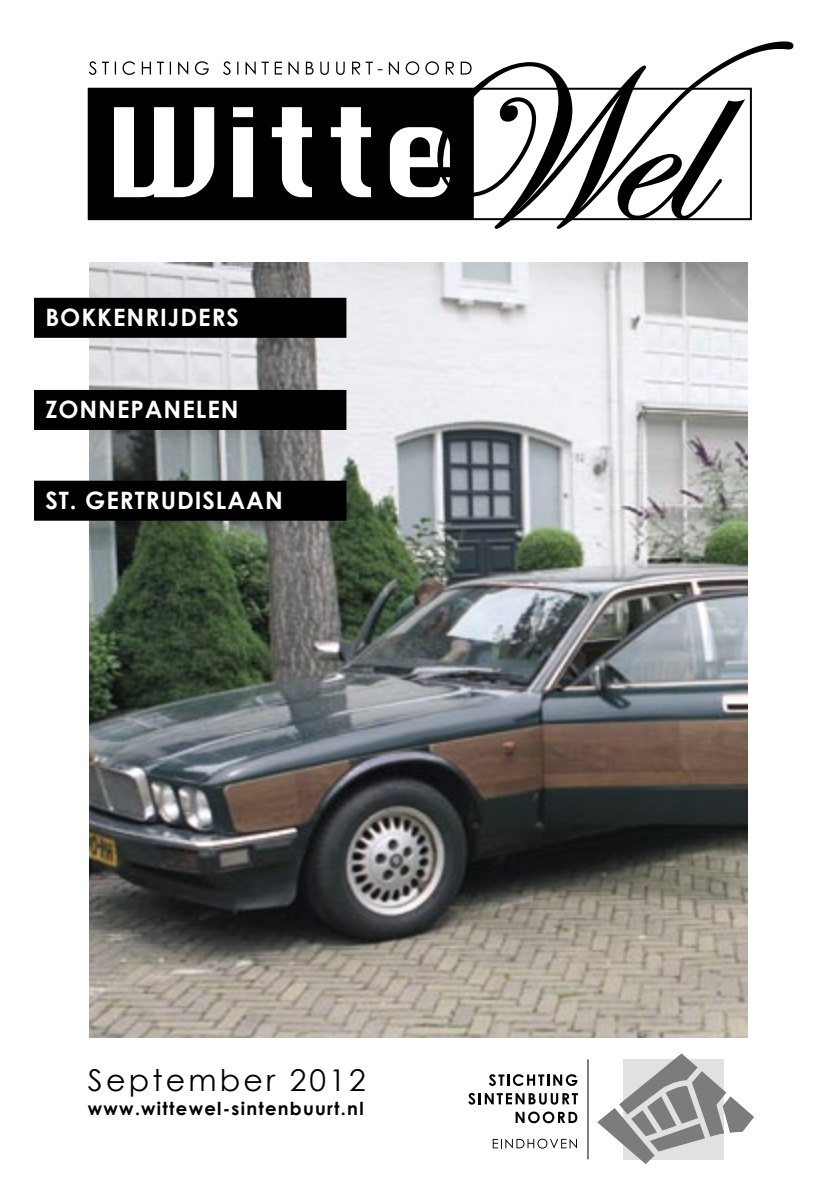
<style>
.page{position:relative;width:840px;height:1191px;background:#fff}
.page>*{position:absolute;margin:0;border:0;box-sizing:border-box;transform-origin:0 0}
.t1{font:230px "Edwardian Script ITC";color:#000}
.t2{font:30px "Century Gothic";letter-spacing:.105em;color:#000}
.Telstbalk_voorpag{font:700 24px "Century Gothic";letter-spacing:.04em;color:#fff}
.t3{font:700 18px "Century Gothic";letter-spacing:.07em;color:#000}
</style>
<div class="page">
<div style="left:88px;top:89px;width:385px;height:130px;background:#000"></div>
<svg style="left:435px;top:41px;width:359px;height:188px"></svg>
<svg style="left:616px;top:97px;width:131px;height:123px"></svg>
<svg style="left:114px;top:107px;width:100px;height:90px"></svg>
<svg style="left:233px;top:107px;width:20px;height:90px"></svg>
<svg style="left:272px;top:107px;width:40px;height:90px"></svg>
<svg style="left:330px;top:107px;width:41px;height:90px"></svg>
<svg style="left:389px;top:127px;width:60px;height:70px"></svg>
<svg style="left:89px;top:61px;width:7px;height:14px"></svg>
<svg style="left:102px;top:62px;width:7px;height:13px"></svg>
<svg style="left:115px;top:62px;width:1px;height:13px"></svg>
<svg style="left:122px;top:61px;width:13px;height:14px"></svg>
<svg style="left:142px;top:62px;width:9px;height:13px"></svg>
<svg style="left:157px;top:62px;width:7px;height:13px"></svg>
<svg style="left:170px;top:62px;width:1px;height:13px"></svg>
<svg style="left:178px;top:62px;width:10px;height:13px"></svg>
<svg style="left:195px;top:61px;width:14px;height:14px"></svg>
<svg style="left:223px;top:61px;width:7px;height:14px"></svg>
<svg style="left:237px;top:62px;width:1px;height:13px"></svg>
<svg style="left:245px;top:62px;width:10px;height:13px"></svg>
<svg style="left:261px;top:62px;width:7px;height:13px"></svg>
<svg style="left:274px;top:62px;width:8px;height:13px"></svg>
<svg style="left:288px;top:62px;width:10px;height:13px"></svg>
<svg style="left:306px;top:62px;width:7px;height:13px"></svg>
<svg style="left:320px;top:62px;width:8px;height:13px"></svg>
<svg style="left:336px;top:62px;width:8px;height:13px"></svg>
<svg style="left:352px;top:62px;width:30px;height:13px"></svg>
<svg style="left:388px;top:62px;width:11px;height:13px"></svg>
<svg style="left:405px;top:61px;width:14px;height:14px"></svg>
<svg style="left:425px;top:61px;width:14px;height:14px"></svg>
<svg style="left:445px;top:62px;width:9px;height:13px"></svg>
<svg style="left:460px;top:62px;width:11px;height:13px"></svg>
<svg style="left:488px;top:1074px;width:89px;height:12px"></svg>
<svg style="left:468px;top:1092px;width:109px;height:12px"></svg>
<svg style="left:515px;top:1111px;width:62px;height:12px"></svg>
<svg style="left:492px;top:1138px;width:84px;height:10px"></svg>
<hr style="left:587px;top:1059px;width:1px;height:100px;background:#000">
<svg style="left:597px;top:1053px;width:156px;height:111px"></svg>
<img style="left:90px;top:262px;width:656px;height:775px">
<div style="left:34px;top:298px;width:312px;height:40px;background:#000"></div>
<div style="left:34px;top:390px;width:312px;height:40px;background:#000"></div>
<div style="left:34px;top:481px;width:312px;height:40px;background:#000"></div>
<p class="Telstbalk_voorpag" style="left:45px;top:302px;width:195px">BOKKENRIJDERS</p>
<p class="Telstbalk_voorpag" style="left:45px;top:394px;width:194px">ZONNEPANELEN</p>
<p class="Telstbalk_voorpag" style="left:45px;top:485px;width:239px">ST. GERTRUDISLAAN</p>
<p class="t1" style="left:402px;top:20px;width:391px">We l</p>
<p class="t2" style="left:88px;top:1061px;width:279px">September 2012</p>
<p class="t3" style="left:88px;top:1097px;width:277px">www.wittewel-sintenbuurt.nl</p>
<p class="t2" style="left:105px;top:1061px;width:254px">EPTEMBER 2010</p>
<p class="t3" style="left:173px;top:1097px;width:185px">ewel-sintenbuurt.nl</p>
</div>
